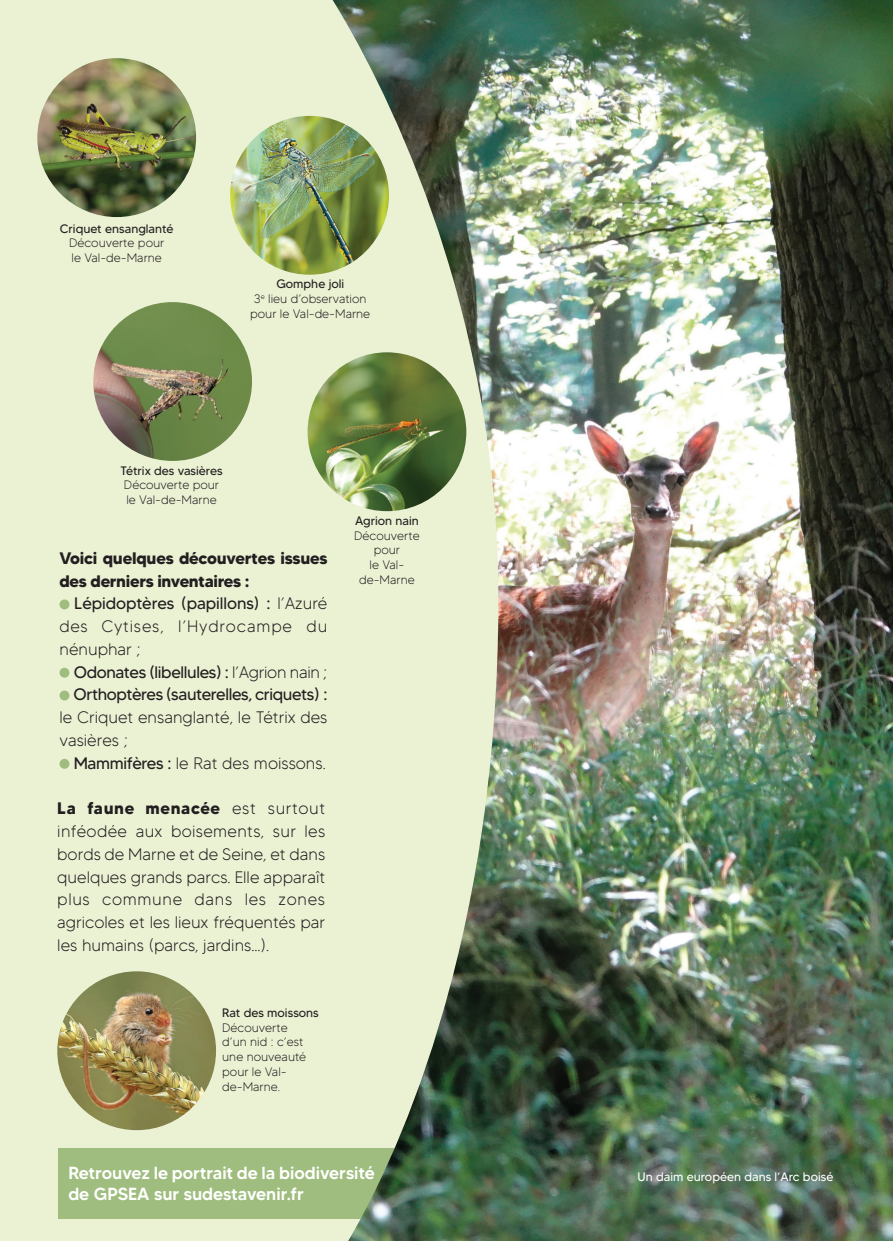
<style>
.page{position:relative;width:893px;height:1241px;background:#fff}
.page>*{position:absolute;margin:0;border:0;box-sizing:border-box;transform-origin:0 0}
.Texte_courant{font:500 17.5px/21px "MADETOMMY";color:#fff}
.Texte_courant-2{font:300 16.62px/22.8px "MADETOMMY";color:#231f20;text-align:justify}
.Texte_courant-3{font:700 16.62px/22.8px "MADETOMMY";letter-spacing:-.02em;color:#231f20}
.Texte_courant-4{font:16.62px "MADETOMMY";letter-spacing:-.02em;color:#231f20}
.légende{font:300 12.25px/14.7px "MADETOMMY";color:#231f20}
.légende-2{font:12.25px "MADETOMMY";color:#231f20}
.légende-3{font:12.25px "MADETOMMY";color:#fff}
.s1{font-weight:400}
.s2{font-weight:300}
.s3{font-weight:700}
</style>
<div class="page">
<div style="left:0;top:0;width:530px;height:1240px;background:#ebf2d4"></div>
<img style="left:230px;top:116px;width:159px;height:159px;border-radius:79px">
<div style="left:60px;top:599px;width:9px;height:10px;background:#9fbd7e;border-radius:50%"></div>
<div style="left:60px;top:667px;width:9px;height:10px;background:#9fbd7e;border-radius:50%"></div>
<div style="left:60px;top:690px;width:9px;height:10px;background:#9fbd7e;border-radius:50%"></div>
<div style="left:60px;top:758px;width:9px;height:10px;background:#9fbd7e;border-radius:50%"></div>
<img style="left:57px;top:971px;width:159px;height:158px;border-radius:79px">
<img style="left:308px;top:352px;width:158px;height:159px;border-radius:79px">
<img style="left:93px;top:302px;width:159px;height:159px;border-radius:79px">
<img style="left:37px;top:58px;width:159px;height:159px;border-radius:79px">
<div style="left:58px;top:1147px;width:352px;height:70px;background:#9fbd7e"></div>
<img style="left:333px;top:0;width:560px;height:1240px">
<p class="légende-2" style="left:60px;top:221px;width:115px">Criquet ensanglanté</p>
<p class="légende" style="left:69px;top:235px;width:97px">Découverte pour le Val-de-Marne</p>
<p class="légende-2" style="left:276px;top:276px;width:69px">Gomphe joli</p>
<p class="légende" style="left:250px;top:291px;width:122px;text-align:center">3<sup>e</sup> lieu d’observation pour le Val-de-Marne</p>
<p class="légende-2" style="left:120px;top:462px;width:104px">Tétrix des vasières</p>
<p class="légende" style="left:124px;top:477px;width:97px">Découverte pour le Val-de-Marne</p>
<p class="Texte_courant-3" style="left:60px;top:546px;width:269px">Voici quelques découvertes issues des derniers inventaires :</p>
<p class="Texte_courant-2" style="left:60px;top:592px;width:269px;text-indent:15px"><span class="s1">Lépidoptères (papillons) :</span> l’Azuré des Cytises, l’Hydrocampe du nénuphar ;</p>
<p class="Texte_courant-4" style="left:74px;top:661px;width:255px">Odonates (libellules) : <span class="s2">l’Agrion nain ;</span></p>
<p class="Texte_courant-2" style="left:60px;top:683px;width:269px;text-indent:14px"><span class="s1">Orthoptères (sauterelles, criquets) : </span>le Criquet ensanglanté, le Tétrix des vasières ;</p>
<p class="Texte_courant-2" style="left:74px;top:751px;width:254px"><span class="s1">Mammifères :</span> le Rat des moissons.</p>
<p class="Texte_courant-2" style="left:57px;top:796px;width:270px"><span class="s3">La faune menacée</span> est surtout inféodée aux boisements, sur les bords de Marne et de Seine, et dans quelques grands parcs. Elle apparaît plus commune dans les zones agricoles et les lieux fréquentés par les humains (parcs, jardins...).</p>
<p class="légende-2" style="left:222px;top:1004px;width:98px">Rat des moissons</p>
<p class="légende" style="left:222px;top:1019px;width:86px">Découverte d’un nid : c’est une nouveauté pour le Val&shy;de-Marne.</p>
<p class="légende-2" style="left:355px;top:513px;width:65px">Agrion nain</p>
<p class="légende" style="left:354px;top:527px;width:67px;text-align:center">Découverte pour<br>le Val&shy;de-Marne</p>
<p class="Texte_courant" style="left:68px;top:1161px;width:308px">Retrouvez le portrait de la biodiversité de GPSEA sur sudestavenir.fr</p>
<p class="légende-3" style="left:638px;top:1169px;width:197px">Un daim européen dans l’Arc boisé</p>
</div>
